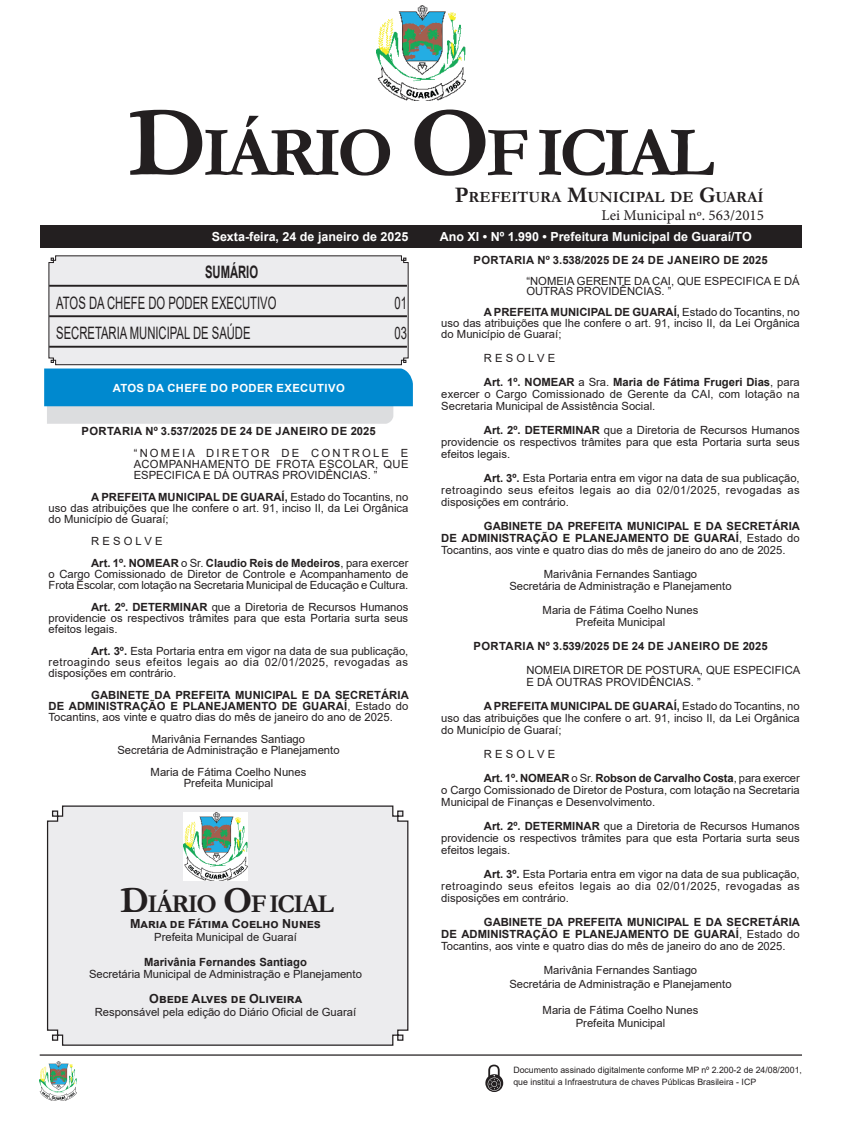
<style>
.page{position:relative;width:851px;height:1134px;background:#fff}
.page>*{position:absolute;margin:0;border:0;box-sizing:border-box;transform-origin:0 0}
.CORPO_DE_TEXTO{font:700 70.88px "Garamond";letter-spacing:-.06em;color:#231f20}
.CORPO_DE_TEXTO-2{font:700 25.88px "Garamond";letter-spacing:-.06em;color:#231f20}
.Nome_Secretário{font:17.12px "Arial";color:#231f20;scale:.66 1}
.Nome_Secretário-2{font:700 17.12px "Arial";color:#231f20;scale:.66 1}
.CORPO_DE_TEXTO-3{font:700 15.62px "Garamond";color:#231f20}
.t1{font:15px "Minion Pro";color:#231f20}
.t2{font:700 12.5px "Arial";color:#fff}
.Assinatura{font:700 12.5px "Arial";color:#231f20}
.CORPO_DE_TEXTO-4{font:11.25px/12px "Arial";color:#231f20;text-align:justify}
.Assinatura-2{font:11.25px "Arial";color:#231f20}
.CORPO_DE_TEXTO-5{font:700 11.25px/12px "Arial";letter-spacing:.005em;color:#231f20;text-align:justify}
.EMENTA{font:11.25px/11px "Arial";color:#231f20}
.TITULOS{font:700 11.25px "Arial";letter-spacing:.035em;color:#231f20}
.Chancela2{font:700 11.25px "Arial";letter-spacing:.035em;color:#fff}
.Assinatura-3{font:700 11.25px "Arial";color:#231f20}
.CORPO_DE_TEXTO-6{font:8.75px/12.5px "Arial";color:#231f20}
.s1{font-size:101.25px}
.s2{font-size:22.38px}
.s3{font-weight:700}
.s4{font-weight:400}
.s5{font-size:36.88px}
</style>
<div class="page">
<div style="left:40px;top:225px;width:761px;height:22px;background:#231f20"></div>
<hr style="left:40px;top:1054px;width:761px;height:2px;background:#231f20">
<img style="left:376px;top:5px;width:89px;height:95px">
<img style="left:40px;top:1061px;width:37px;height:39px">
<svg style="left:485px;top:1065px;width:18px;height:27px"></svg>
<div style="left:46px;top:805px;width:363px;height:241px;background:#ececee"></div>
<img style="left:183px;top:812px;width:64px;height:68px">
<svg style="left:48px;top:255px;width:360px;height:110px;background:#dcdbdd"></svg>
<svg style="left:44px;top:368px;width:369px;height:56px;background:#49a5d5"></svg>
<p class="CORPO_DE_TEXTO" style="left:128px;top:105px;width:587px"><span class="s1">D</span>IÁRIO <span class="s1">O</span>F ICIAL</p>
<p class="CORPO_DE_TEXTO-3" style="left:455px;top:186px;width:310px"><span class="s2">P</span>REFEITURA <span class="s2">M</span>UNICIPAL DE <span class="s2">G</span>UARAÍ</p>
<p class="t1" style="left:601px;top:205px;width:164px">Lei Municipal nº. 563/2015</p>
<p class="t2" style="left:212px;top:228px;width:198px">Sexta-feira, 24 de janeiro de 2025</p>
<p class="t2" style="left:439px;top:228px;width:313px">Ano XI • Nº 1.990 • Prefeitura Municipal de Guaraí/TO</p>
<p class="Nome_Secretário-2" style="left:205px;top:260px;width:82px">SUMÁRIO</p>
<p class="Nome_Secretário" style="left:56px;top:291px;width:335px">ATOS DA CHEFE DO PODER EXECUTIVO</p>
<p class="Nome_Secretário" style="left:394px;top:291px;width:20px">01</p>
<p class="Nome_Secretário" style="left:56px;top:321px;width:296px">SECRETARIA MUNICIPAL DE SAÚDE</p>
<p class="Nome_Secretário" style="left:394px;top:321px;width:20px">03</p>
<p class="Chancela2" style="left:113px;top:380px;width:233px">ATOS DA CHEFE DO PODER EXECUTIVO</p>
<p class="TITULOS" style="left:81px;top:423px;width:295px">PORTARIA Nº 3.537/2025 DE 24 DE JANEIRO DE 2025</p>
<p class="EMENTA" style="left:134px;top:447px;width:276px;text-align:justify">“NOMEIA DIRETOR DE CONTROLE E ACOMPANHAMENTO DE FROTA ESCOLAR, QUE ESPECIFICA E DÁ OUTRAS PROVIDÊNCIAS. ”</p>
<p class="CORPO_DE_TEXTO-4" style="left:49px;top:491px;width:361px;line-height:11px;text-indent:43px"><span class="s3">A PREFEITA MUNICIPAL DE GUARAÍ,</span> Estado do Tocantins, no uso das atribuições que lhe confere o art. 91, inciso II, da Lei Orgânica do Município de Guaraí;</p>
<p class="CORPO_DE_TEXTO-4" style="left:91px;top:535px;width:73px">R E S O L V E</p>
<p class="CORPO_DE_TEXTO-4" style="left:49px;top:557px;width:361px;line-height:11px;text-indent:43px"><span class="s3">Art. 1º. NOMEAR</span> o Sr. <span class="s3">Claudio Reis de Medeiros</span>, para exercer o Cargo Comissionado de Diretor de Controle e Acompanhamento de Frota Escolar, com lotação na Secretaria Municipal de Educação e Cultura.</p>
<p class="CORPO_DE_TEXTO-4" style="left:49px;top:601px;width:361px;line-height:11px;text-indent:43px"><span class="s3">Art. 2º. DETERMINAR</span> que a Diretoria de Recursos Humanos providencie os respectivos trâmites para que esta Portaria surta seus efeitos legais.</p>
<p class="CORPO_DE_TEXTO-4" style="left:49px;top:645px;width:361px;line-height:11px;text-indent:43px"><span class="s3">Art. 3º.</span> Esta Portaria entra em vigor na data de sua publicação, retroagindo seus efeitos legais ao dia 02/01/2025, revogadas as disposições em contrário.</p>
<p class="CORPO_DE_TEXTO-5" style="left:49px;top:689px;width:361px;line-height:11px;text-indent:43px">GABINETE DA PREFEITA MUNICIPAL E DA SECRETÁRIA DE ADMINISTRAÇÃO E PLANEJAMENTO DE GUARAÍ<span class="s4">, Estado do Tocantins, aos vinte e quatro dias do mês de janeiro do ano de 2025.</span></p>
<p class="Assinatura-2" style="left:152px;top:731px;width:155px">Marivânia Fernandes Santiago</p>
<p class="Assinatura-2" style="left:117px;top:742px;width:223px">Secretária de Administração e Planejamento</p>
<p class="Assinatura-2" style="left:151px;top:764px;width:157px">Maria de Fátima Coelho Nunes</p>
<p class="Assinatura-2" style="left:184px;top:775px;width:91px">Prefeita Municipal</p>
<p class="CORPO_DE_TEXTO-2" style="left:120px;top:886px;width:215px"><span class="s5">D</span>IÁRIO <span class="s5">O</span>F ICIAL</p>
<p class="Assinatura" style="left:130px;top:915px;width:192px">Maria de Fátima Coelho Nunes</p>
<p class="Assinatura-2" style="left:154px;top:929px;width:144px">Prefeita Municipal de Guaraí</p>
<p class="Assinatura-3" style="left:144px;top:954px;width:164px">Marivânia Fernandes Santiago</p>
<p class="Assinatura-2" style="left:89px;top:966px;width:274px">Secretária Municipal de Administração e Planejamento</p>
<p class="Assinatura" style="left:149px;top:990px;width:154px">Obede Alves de Oliveira</p>
<p class="Assinatura-2" style="left:95px;top:1004px;width:263px">Responsável pela edição do Diário Oficial de Guaraí</p>
<p class="TITULOS" style="left:473px;top:252px;width:295px">PORTARIA Nº 3.538/2025 DE 24 DE JANEIRO DE 2025</p>
<p class="EMENTA" style="left:526px;top:275px;width:275px;line-height:10.5px">“NOMEIA GERENTE DA CAI, QUE ESPECIFICA E DÁ<br>OUTRAS PROVIDÊNCIAS. ”</p>
<p class="CORPO_DE_TEXTO-4" style="left:441px;top:307px;width:360px;line-height:10.5px;text-align:right"><span class="s3">A PREFEITA MUNICIPAL DE GUARAÍ,</span> Estado do Tocantins, no<br>uso das atribuições que lhe confere o art. 91, inciso II, da Lei Orgânica</p>
<p class="CORPO_DE_TEXTO-4" style="left:441px;top:328px;width:122px">do Município de Guaraí;</p>
<p class="CORPO_DE_TEXTO-4" style="left:484px;top:352px;width:73px">R E S O L V E</p>
<p class="CORPO_DE_TEXTO-4" style="left:441px;top:376px;width:360px;text-indent:43px"><span class="s3">Art. 1º. NOMEAR</span> a Sra. <span class="s3">Maria de Fátima Frugeri Dias</span>, para exercer o Cargo Comissionado de Gerente da CAI, com lotação na Secretaria Municipal de Assistência Social.</p>
<p class="CORPO_DE_TEXTO-4" style="left:441px;top:424px;width:360px;text-indent:43px"><span class="s3">Art. 2º. DETERMINAR</span> que a Diretoria de Recursos Humanos providencie os respectivos trâmites para que esta Portaria surta seus efeitos legais.</p>
<p class="CORPO_DE_TEXTO-4" style="left:441px;top:472px;width:360px;text-indent:43px"><span class="s3">Art. 3º.</span> Esta Portaria entra em vigor na data de sua publicação, retroagindo seus efeitos legais ao dia 02/01/2025, revogadas as disposições em contrário.</p>
<p class="CORPO_DE_TEXTO-5" style="left:441px;top:521px;width:360px;text-indent:43px">GABINETE DA PREFEITA MUNICIPAL E DA SECRETÁRIA DE ADMINISTRAÇÃO E PLANEJAMENTO DE GUARAÍ<span class="s4">, Estado do Tocantins, aos vinte e quatro dias do mês de janeiro do ano de 2025.</span></p>
<p class="Assinatura-2" style="left:543px;top:567px;width:155px">Marivânia Fernandes Santiago</p>
<p class="Assinatura-2" style="left:509px;top:579px;width:223px">Secretária de Administração e Planejamento</p>
<p class="Assinatura-2" style="left:542px;top:603px;width:157px">Maria de Fátima Coelho Nunes</p>
<p class="Assinatura-2" style="left:575px;top:615px;width:91px">Prefeita Municipal</p>
<p class="TITULOS" style="left:473px;top:638px;width:295px">PORTARIA Nº 3.539/2025 DE 24 DE JANEIRO DE 2025</p>
<p class="EMENTA" style="left:526px;top:664px;width:275px;line-height:12px">NOMEIA DIRETOR DE POSTURA, QUE ESPECIFICA<br>E DÁ OUTRAS PROVIDÊNCIAS. ”</p>
<p class="CORPO_DE_TEXTO-4" style="left:441px;top:700px;width:360px;text-indent:43px"><span class="s3">A PREFEITA MUNICIPAL DE GUARAÍ,</span> Estado do Tocantins, no uso das atribuições que lhe confere o art. 91, inciso II, da Lei Orgânica do Município de Guaraí;</p>
<p class="CORPO_DE_TEXTO-4" style="left:484px;top:748px;width:73px">R E S O L V E</p>
<p class="CORPO_DE_TEXTO-4" style="left:441px;top:772px;width:360px;text-indent:43px"><span class="s3">Art. 1º. NOMEAR</span> o Sr. <span class="s3">Robson de Carvalho Costa</span>, para exercer o Cargo Comissionado de Diretor de Postura, com lotação na Secretaria Municipal de Finanças e Desenvolvimento.</p>
<p class="CORPO_DE_TEXTO-4" style="left:441px;top:820px;width:360px;text-indent:43px"><span class="s3">Art. 2º. DETERMINAR</span> que a Diretoria de Recursos Humanos providencie os respectivos trâmites para que esta Portaria surta seus efeitos legais.</p>
<p class="CORPO_DE_TEXTO-4" style="left:441px;top:868px;width:360px;text-indent:43px"><span class="s3">Art. 3º.</span> Esta Portaria entra em vigor na data de sua publicação, retroagindo seus efeitos legais ao dia 02/01/2025, revogadas as disposições em contrário.</p>
<p class="CORPO_DE_TEXTO-5" style="left:441px;top:917px;width:360px;text-indent:43px">GABINETE DA PREFEITA MUNICIPAL E DA SECRETÁRIA DE ADMINISTRAÇÃO E PLANEJAMENTO DE GUARAÍ<span class="s4">, Estado do Tocantins, aos vinte e quatro dias do mês de janeiro do ano de 2025.</span></p>
<p class="Assinatura-2" style="left:543px;top:963px;width:155px">Marivânia Fernandes Santiago</p>
<p class="Assinatura-2" style="left:509px;top:976px;width:223px">Secretária de Administração e Planejamento</p>
<p class="Assinatura-2" style="left:542px;top:1002px;width:157px">Maria de Fátima Coelho Nunes</p>
<p class="Assinatura-2" style="left:575px;top:1015px;width:91px">Prefeita Municipal</p>
<p class="CORPO_DE_TEXTO-6" style="left:513px;top:1063px;width:290px">Documento assinado digitalmente conforme MP nº 2.200-2 de 24/08/2001, que institui a Infraestrutura de chaves Públicas Brasileira - ICP</p>
</div>
